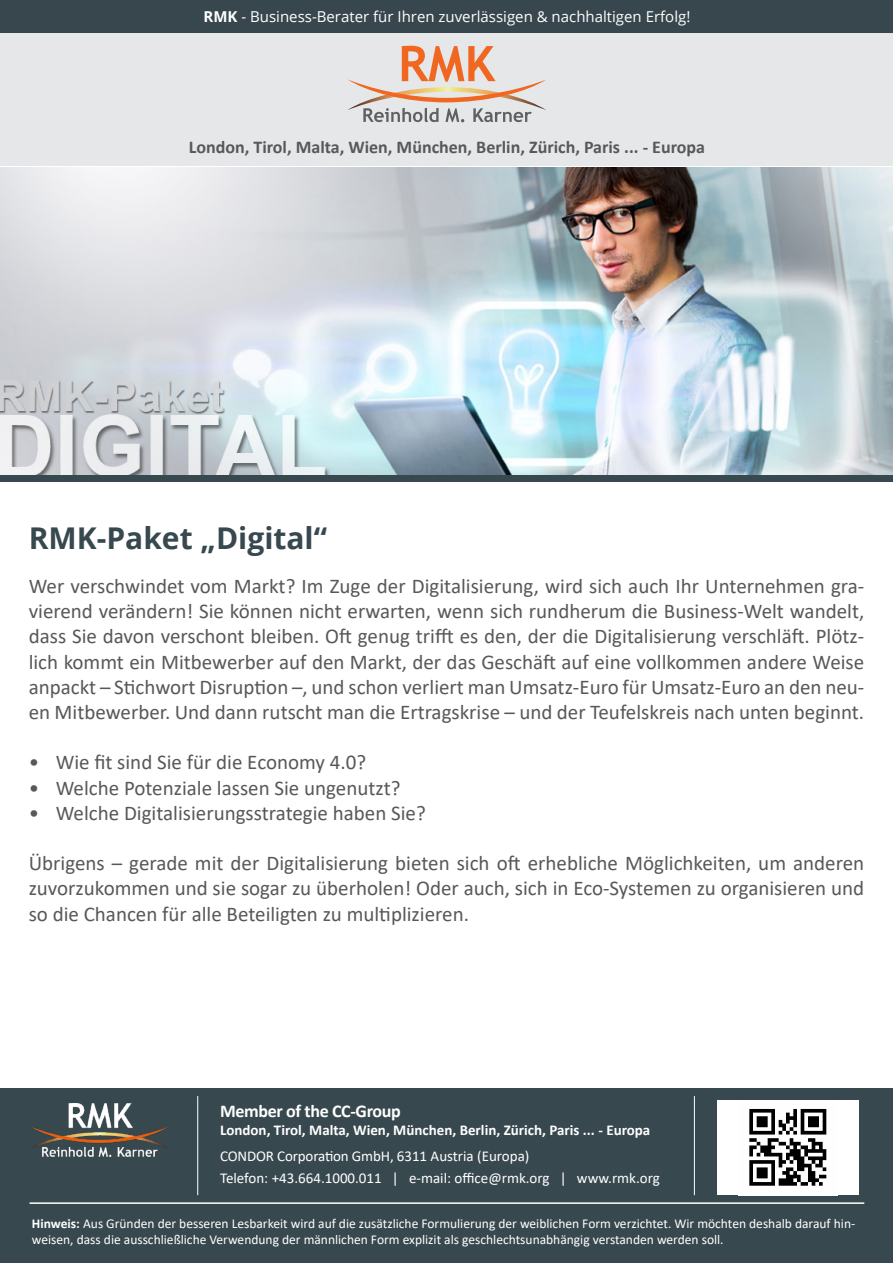
<style>
.page{position:relative;width:893px;height:1263px;background:#fff}
.page>*{position:absolute;margin:0;border:0;box-sizing:border-box;transform-origin:0 0}
.t1{font:700 30px "Open Sans";color:#38484f}
.t2{font:21px/25.2px "Calibri";color:#57585a;text-align:justify}
.t3{font:700 18px "Calibri";color:#57585a}
.t4{font:700 18px "Calibri";letter-spacing:-.02em;color:#fff}
.t5{font:15px "Calibri";color:#fff}
.t6{font:15px "Open Sans";color:#fff}
.t7{font:700 15px "Calibri";color:#fff}
.t8{font:13.5px/16.2px "Calibri";color:#fff}
.s1{font-weight:700}
</style>
<div class="page">
<img style="left:0;top:168px;width:893px;height:307px">
<div style="left:0;top:475px;width:893px;height:7px;background:#38484f"></div>
<div style="left:0;top:31px;width:893px;height:135px;background:#e6e7e9"></div>
<svg style="left:348px;top:46px;width:198px;height:76px"></svg>
<div style="left:0;top:0;width:893px;height:33px;background:#38474e"></div>
<div style="left:0;top:1089px;width:893px;height:174px;background:#38484f"></div>
<img style="left:32px;top:1103px;width:135px;height:53px">
<hr style="left:30px;top:1202px;width:834px;height:2px;background:#fff">
<hr style="left:197px;top:1096px;width:1px;height:99px;background:#fff">
<hr style="left:694px;top:1096px;width:1px;height:99px;background:#fff">
<div style="left:718px;top:1100px;width:141px;height:95px;background:#fff"></div>
<img style="left:749px;top:1108px;width:78px;height:78px">
<p class="t6" style="left:204px;top:6px;width:488px"><span class="s1">RMK</span> - Business-Berater für Ihren zuverlässigen &amp; nachhaltigen Erfolg!</p>
<p class="t3" style="left:189px;top:134px;width:518px">London, Tirol, Malta, Wien, München, Berlin, Zürich, Paris ... - Europa</p>
<p class="t1" style="left:29px;top:517px;width:300px">RMK-Paket „Digital“</p>
<p class="t2" style="left:29px;top:573px;width:837px">Wer verschwindet vom Markt? Im Zuge der Digitalisierung, wird sich auch Ihr Unternehmen gra&shy;vierend verändern! Sie können nicht erwarten, wenn sich rundherum die Business-Welt wandelt, dass Sie davon verschont bleiben. Oft genug trifft es den, der die Digitalisierung verschläft. Plötz&shy;lich kommt ein Mitbewerber auf den Markt, der das Geschäft auf eine vollkommen andere Weise anpackt – Stichwort Disruption –, und schon verliert man Umsatz-Euro für Umsatz-Euro an den neu&shy;en Mitbewerber. Und dann rutscht man die Ertragskrise – und der Teufelskreis nach unten beginnt.</p>
<p class="t2" style="left:29px;top:749px;width:339px">• Wie fit sind Sie für die Economy 4.0?</p>
<p class="t2" style="left:29px;top:774px;width:373px">• Welche Potenziale lassen Sie ungenutzt?</p>
<p class="t2" style="left:29px;top:800px;width:399px">• Welche Digitalisierungsstrategie haben Sie?</p>
<p class="t2" style="left:29px;top:850px;width:837px">Übrigens – gerade mit der Digitalisierung bieten sich oft erhebliche Möglichkeiten, um anderen zuvorzukommen und sie sogar zu überholen! Oder auch, sich in Eco-Systemen zu organisieren und so die Chancen für alle Beteiligten zu multiplizieren.</p>
<p class="t4" style="left:220px;top:1098px;width:182px">Member of the CC-Group</p>
<p class="t7" style="left:220px;top:1119px;width:432px">London, Tirol, Malta, Wien, München, Berlin, Zürich, Paris ... - Europa</p>
<p class="t5" style="left:220px;top:1145px;width:311px">CONDOR Corporation GmbH, 6311 Austria (Europa)</p>
<p class="t5" style="left:220px;top:1167px;width:441px">Telefon: +43.664.1000.011 | e-mail: office@rmk.org | www.rmk.org</p>
<p class="t8" style="left:32px;top:1215px;width:825px"><span class="s1">Hinweis:</span> Aus Gründen der besseren Lesbarkeit wird auf die zusätzliche Formulierung der weiblichen Form verzichtet. Wir möchten deshalb darauf hin&shy;weisen, dass die ausschließliche Verwendung der männlichen Form explizit als geschlechtsunabhängig verstanden werden soll.</p>
</div>
